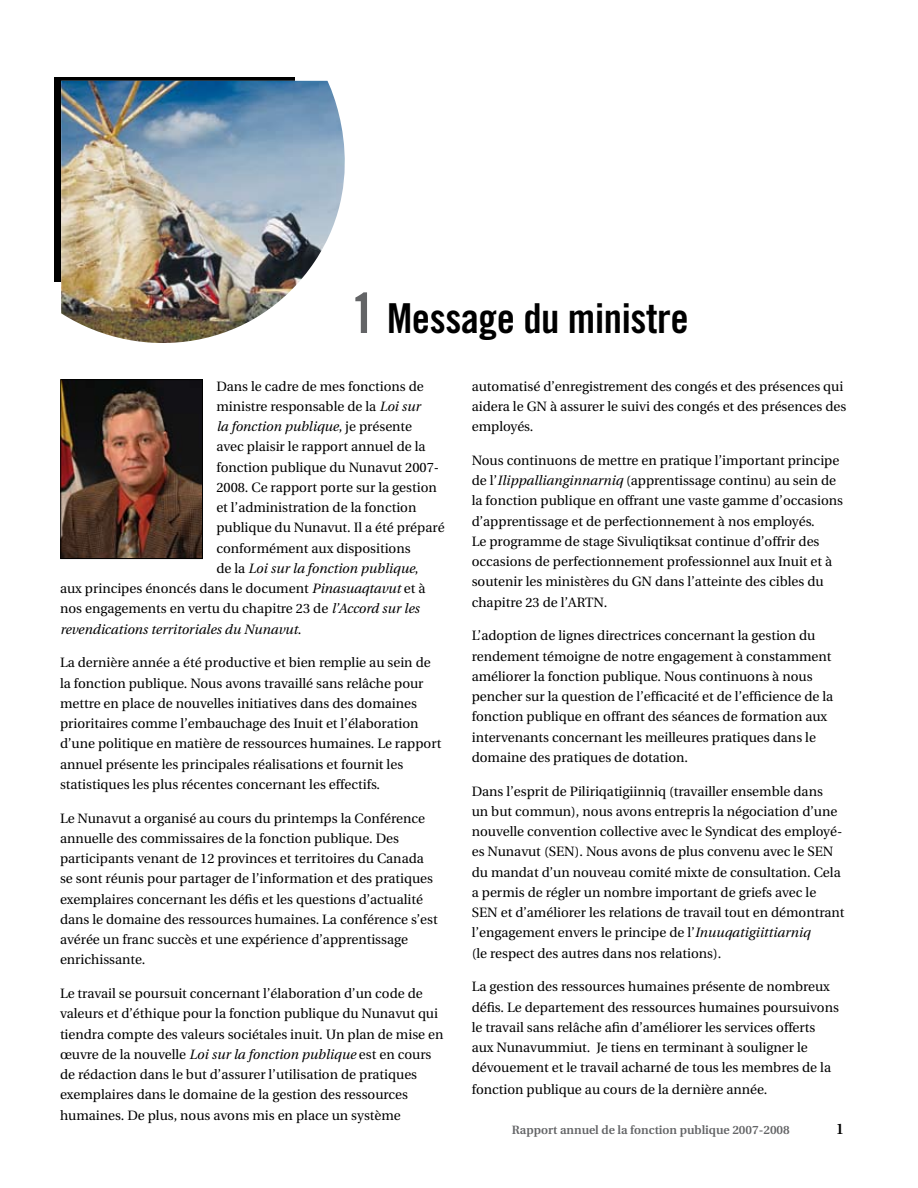
<style>
.page{position:relative;width:918px;height:1188px;background:#fff}
.page>*{position:absolute;margin:0;border:0;box-sizing:border-box;transform-origin:0 0}
.t1{font:41.25px "Trade Gothic Bold Cond Twenty";letter-spacing:-.01em;color:#000}
.t2{font:13.5px/20.2px "Utopia";color:#000}
.t3{font:italic 13.5px "Utopia";color:#000}
.t4{font:600 12px "Utopia";color:#636466}
.s1{font-size:55.5px;color:#636466}
.s2{font-style:italic}
.s3{font-style:normal}
</style>
<div class="page">
<div style="left:54px;top:77px;width:240px;height:205px;background:#000"></div>
<img style="left:61px;top:81px;width:284px;height:262px">
<img style="left:62px;top:381px;width:139px;height:176px">
<div style="left:60px;top:379px;width:143px;height:180px;border:1px solid #000"></div>
<h1 class="t1" style="left:351px;top:293px;width:339px"><span class="s1">1</span> Message du ministre</h1>
<p class="t2" style="left:216px;top:376px;width:209px">Dans le cadre de mes fonctions de</p>
<p class="t2" style="left:216px;top:396px;width:206px">ministre responsable de la <span class="s2">Loi sur</span></p>
<p class="t3" style="left:216px;top:419px;width:197px">la fonction publique<span class="s3">, je présente</span></p>
<p class="t2" style="left:216px;top:437px;width:211px">avec plaisir le rapport annuel de la</p>
<p class="t2" style="left:216px;top:457px;width:224px">fonction publique du Nunavut 2007-</p>
<p class="t2" style="left:216px;top:477px;width:222px">2008. Ce rapport porte sur la gestion</p>
<p class="t2" style="left:216px;top:498px;width:202px">et l’administration de la fonction</p>
<p class="t2" style="left:216px;top:518px;width:230px">publique du Nunavut. Il a été préparé</p>
<p class="t2" style="left:216px;top:538px;width:196px">conformément aux dispositions</p>
<p class="t3" style="left:216px;top:561px;width:204px"><span class="s3">de la</span> Loi sur la fonction publique<span class="s3">,</span></p>
<p class="t2" style="left:60px;top:579px;width:367px">aux principes énoncés dans le document <span class="s2">Pinasuaqtavut</span> et à</p>
<p class="t2" style="left:60px;top:599px;width:361px">nos engagements en vertu du chapitre 23 de <span class="s2">l’Accord sur les</span></p>
<p class="t3" style="left:60px;top:622px;width:243px">revendications territoriales du Nunavut<span class="s3">.</span></p>
<p class="t2" style="left:60px;top:653px;width:383px">La dernière année a été productive et bien remplie au sein de la fonction publique. Nous avons travaillé sans relâche pour mettre en place de nouvelles initiatives dans des domaines prioritaires comme l’embauchage des Inuit et l’élaboration d’une politique en matière de ressources humaines. Le rapport annuel présente les principales réalisations et fournit les statistiques les plus récentes concernant les effectifs.</p>
<p class="t2" style="left:60px;top:808px;width:379px">Le Nunavut a organisé au cours du printemps la Conférence annuelle des commissaires de la fonction publique. Des participants venant de 12 provinces et territoires du Canada se sont réunis pour partager de l’information et des pratiques exemplaires concernant les défis et les questions d’actualité dans le domaine des ressources humaines. La conférence s’est avérée un franc succès et une expérience d’apprentissage enrichissante.</p>
<p class="t2" style="left:60px;top:984px;width:385px">Le travail se poursuit concernant l’élaboration d’un code de valeurs et d’éthique pour la fonction publique du Nunavut qui tiendra compte des valeurs sociétales inuit. Un plan de mise en œuvre de la nouvelle <span class="s2">Loi sur la fonction publique</span> est en cours de rédaction dans le but d’assurer l’utilisation de pratiques exemplaires dans le domaine de la gestion des ressources humaines. De plus, nous avons mis en place un système</p>
<p class="t2" style="left:472px;top:376px;width:376px">automatisé d’enregistrement des congés et des présences qui aidera le GN à assurer le suivi des congés et des présences des employés.</p>
<p class="t2" style="left:472px;top:450px;width:373px">Nous continuons de mettre en pratique l’important principe de l’<span class="s2">Ilippallianginnarniq</span> (apprentissage continu) au sein de la fonction publique en offrant une vaste gamme d’occasions d’apprentissage et de perfectionnement à nos employés.<br>Le programme de stage Sivuliqtiksat continue d’offrir des occasions de perfectionnement professionnel aux Inuit et à soutenir les ministères du GN dans l’atteinte des cibles du chapitre 23 de l’ARTN.</p>
<p class="t2" style="left:472px;top:626px;width:363px">L’adoption de lignes directrices concernant la gestion du rendement témoigne de notre engagement à constamment améliorer la fonction publique. Nous continuons à nous pencher sur la question de l’efficacité et de l’efficience de la fonction publique en offrant des séances de formation aux intervenants concernant les meilleures pratiques dans le domaine des pratiques de dotation.</p>
<p class="t2" style="left:472px;top:781px;width:374px">Dans l’esprit de Piliriqatigiinniq (travailler ensemble dans<br>un but commun), nous avons entrepris la négociation d’une nouvelle convention collective avec le Syndicat des employé&shy;es Nunavut (SEN). Nous avons de plus convenu avec le SEN du mandat d’un nouveau comité mixte de consultation. Cela a permis de régler un nombre important de griefs avec le SEN et d’améliorer les relations de travail tout en démontrant l’engagement envers le principe de l’<span class="s2">Inuuqatigiittiarniq<br></span>(le respect des autres dans nos relations).</p>
<p class="t2" style="left:472px;top:977px;width:369px">La gestion des ressources humaines présente de nombreux défis. Le departement des ressources humaines poursuivons le travail sans relâche afin d’améliorer les services offerts aux Nunavummiut. Je tiens en terminant à souligner le dévouement et le travail acharné de tous les membres de la</p>
<p class="t2" style="left:472px;top:1080px;width:297px">fonction publique au cours de la dernière année.</p>
<p class="t4" style="left:512px;top:1124px;width:279px">Rapport annuel de la fonction publique 2007-2008</p>
</div>
